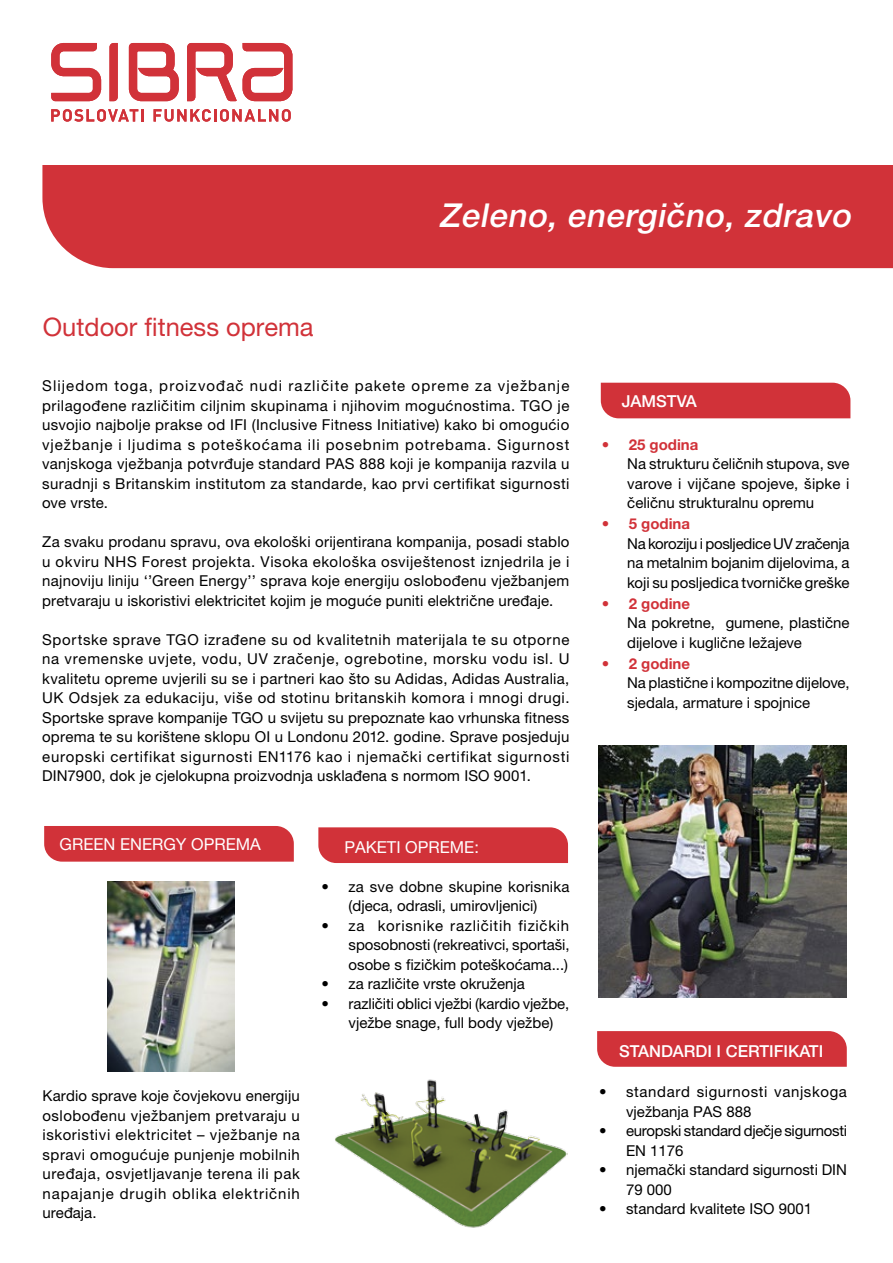
<style>
.page{position:relative;width:893px;height:1263px;background:#fff}
.page>*{position:absolute;margin:0;border:0;box-sizing:border-box;transform-origin:0 0}
.t1{font:italic 500 33px "Helvetica Neue LT Pro";color:#fff}
.t2{font:25.5px "Helvetica Neue LT Pro";color:#d13239}
.t3{font:16.5px "Helvetica Neue LT Pro";color:#fff}
.t4{font:500 16.5px "Helvetica Neue LT Pro";color:#fff}
.t5{font:15px/19.5px "Helvetica Neue LT Pro";color:#000;text-align:justify}
.t6{font:15px/19.5px "Helvetica Neue LT Pro";letter-spacing:.04em;color:#000}
.t7{font:15px/19.5px "Helvetica Neue LT Pro";letter-spacing:-.02em;color:#000}
.t8{font:700 15px "Helvetica Neue LT Pro";color:#d13239}
</style>
<div class="page">
<svg style="left:51px;top:43px;width:50px;height:58px"></svg>
<svg style="left:109px;top:43px;width:9px;height:58px"></svg>
<svg style="left:129px;top:43px;width:50px;height:58px"></svg>
<svg style="left:187px;top:43px;width:106px;height:58px"></svg>
<svg style="left:51px;top:109px;width:93px;height:13px"></svg>
<svg style="left:154px;top:109px;width:137px;height:13px"></svg>
<div style="left:42px;top:166px;width:851px;height:102px;background:#d13239"></div>
<div style="left:601px;top:383px;width:249px;height:35px;background:#d13239"></div>
<svg style="left:597px;top:1031px;width:250px;height:36px;background:#d2373e"></svg>
<img style="left:598px;top:745px;width:248px;height:252px">
<div style="left:318px;top:827px;width:250px;height:36px;background:#d13239"></div>
<img style="left:108px;top:881px;width:127px;height:190px">
<div style="left:44px;top:826px;width:250px;height:35px;background:#d13239"></div>
<img style="left:335px;top:1079px;width:233px;height:149px">
<h2 class="t2" style="left:43px;top:311px;width:272px">Outdoor fitness oprema</h2>
<h1 class="t1" style="left:439px;top:195px;width:420px">Zeleno, energično, zdravo</h1>
<p class="t5" style="left:42px;top:376px;width:529px">Slijedom toga, proizvođač nudi različite pakete opreme za vježbanje prilagođene različitim ciljnim skupinama i njihovim mogućnostima. TGO je usvojio najbolje prakse od IFI (Inclusive Fitness Initiative) kako bi omogućio vježbanje i ljudima s poteškoćama ili posebnim potrebama. Sigurnost vanjskoga vježbanja potvrđuje standard PAS 888 koji je kompanija razvila u suradnji s Britanskim institutom za standarde, kao prvi certifikat sigurnosti ove vrste.</p>
<p class="t5" style="left:42px;top:532px;width:529px">Za svaku prodanu spravu, ova ekološki orijentirana kompanija, posadi stablo u okviru NHS Forest projekta. Visoka ekološka osviještenost iznjedrila je i najnoviju liniju ‘’Green Energy’’ sprava koje energiju oslobođenu vježbanjem pretvaraju u iskoristivi elektricitet kojim je moguće puniti električne uređaje.</p>
<p class="t5" style="left:42px;top:629px;width:529px">Sportske sprave TGO izrađene su od kvalitetnih materijala te su otporne na vremenske uvjete, vodu, UV zračenje, ogrebotine, morsku vodu isl. U kvalitetu opreme uvjerili su se i partneri kao što su Adidas, Adidas Australia, UK Odsjek za edukaciju, više od stotinu britanskih komora i mnogi drugi.<br>Sportske sprave kompanije TGO u svijetu su prepoznate kao vrhunska fitness oprema te su korištene sklopu OI u Londonu 2012. godine. Sprave posjeduju europski certifikat sigurnosti EN1176 kao i njemački certifikat sigurnosti DIN7900, dok je cjelokupna proizvodnja usklađena s normom ISO 9001.</p>
<p class="t3" style="left:60px;top:834px;width:203px">GREEN ENERGY OPREMA</p>
<p class="t3" style="left:344px;top:837px;width:136px">PAKETI OPREME:</p>
<p class="t5" style="left:322px;top:876px;width:249px;text-align:center">• za sve dobne skupine korisnika (djeca, odrasli, umirovljenici)</p>
<p class="t5" style="left:349px;top:915px;width:223px;text-indent:-27px">• za korisnike različitih fizičkih sposobnosti (rekreativci, sportaši, osobe s fizičkim poteškoćama...)</p>
<p class="t5" style="left:322px;top:974px;width:205px">• za različite vrste okruženja</p>
<p class="t5" style="left:349px;top:993px;width:222px;text-indent:-27px">• različiti oblici vježbi (kardio vježbe, vježbe snage, full body vježbe)</p>
<p class="t5" style="left:43px;top:1086px;width:259px">Kardio sprave koje čovjekovu energiju oslobođenu vježbanjem pretvaraju u iskoristivi elektricitet – vježbanje na spravi omogućuje punjenje mobilnih uređaja, osvjetljavanje terena ili pak napajanje drugih oblika električnih uređaja.</p>
<p class="t4" style="left:622px;top:392px;width:77px">JAMSTVA</p>
<p class="t8" style="left:602px;top:435px;width:98px">• 25 godina</p>
<p class="t5" style="left:627px;top:454px;width:224px">Na strukturu čeličnih stupova, sve varove i vijčane spojeve, šipke i čeličnu strukturalnu opremu</p>
<p class="t8" style="left:602px;top:514px;width:90px">• 5 godina</p>
<p class="t5" style="left:627px;top:533px;width:224px">Na koroziju i posljedice UV zračenja na metalnim bojanim dijelovima, a koji su posljedica tvorničke greške</p>
<p class="t8" style="left:602px;top:594px;width:90px">• 2 godine</p>
<p class="t5" style="left:627px;top:613px;width:224px">Na pokretne, gumene, plastične dijelove i kuglične ležajeve</p>
<p class="t8" style="left:602px;top:654px;width:90px">• 2 godine</p>
<p class="t5" style="left:627px;top:673px;width:224px">Na plastične i kompozitne dijelove, sjedala, armature i spojnice</p>
<p class="t4" style="left:619px;top:1041px;width:206px">STANDARDI I CERTIFIKATI</p>
<p class="t6" style="left:626px;top:1082px;width:222px;text-indent:-27px">• standard sigurnosti vanjskoga vježbanja PAS 888</p>
<p class="t7" style="left:626px;top:1121px;width:223px;text-indent:-27px">• europski standard dječje sigurnosti<br>EN 1176</p>
<p class="t5" style="left:626px;top:1160px;width:222px;text-indent:-27px">• njemački standard sigurnosti DIN<br>79 000</p>
<p class="t5" style="left:599px;top:1199px;width:214px">• standard kvalitete ISO 9001</p>
</div>
